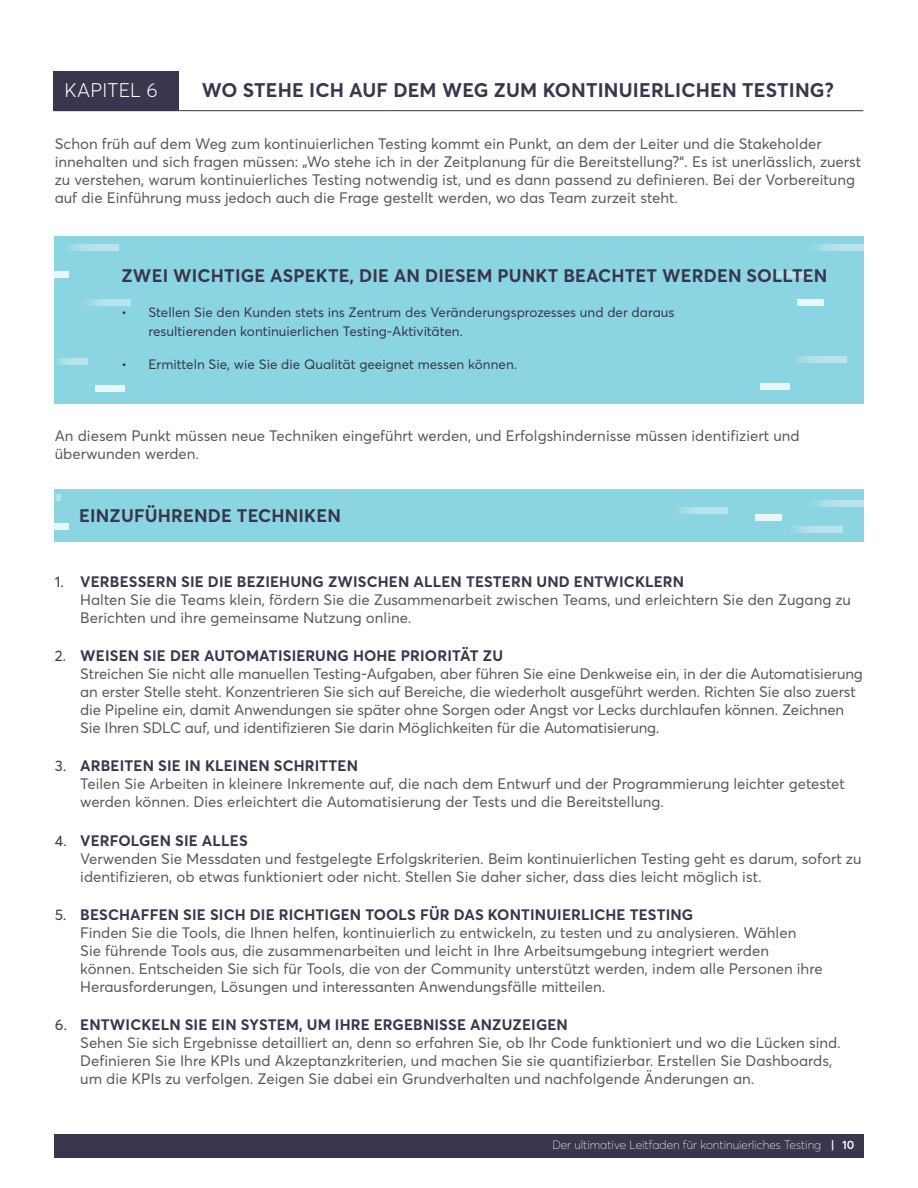
<style>
.page{position:relative;width:918px;height:1188px;background:#fff}
.page>*{position:absolute;margin:0;border:0;box-sizing:border-box;transform-origin:0 0}
.t1{font:700 19.5px "Averta";letter-spacing:.01em;color:#39364d}
.t2{font:300 19.5px "Averta";letter-spacing:.01em;color:#fff}
.t3{font:700 18px "Averta";letter-spacing:.01em;color:#39364d}
.t4{font:15px/18px "Averta";color:#59595c}
.t5{font:13.5px/19.5px "Averta";color:#39364d}
.t6{font:100 12px "Averta";color:#fff}
.s1{color:#39364d}
.s2{font-weight:700;color:#39364d}
.s3{font-weight:600}
</style>
<div class="page">
<div style="left:54px;top:236px;width:810px;height:168px;background:#8bd4e2"></div>
<div style="left:53px;top:71px;width:125px;height:40px;background:#39364d"></div>
<hr style="left:53px;top:110px;width:810px;height:1px;background:#39364d">
<div style="left:54px;top:489px;width:810px;height:53px;background:#8bd4e2"></div>
<svg style="left:815px;top:501px;width:49px;height:6px"></svg>
<svg style="left:793px;top:527px;width:49px;height:6px"></svg>
<div style="left:54px;top:523px;width:14px;height:6px;background:#eaf7f9"></div>
<div style="left:755px;top:515px;width:27px;height:6px;background:#eaf7f9"></div>
<svg style="left:678px;top:508px;width:49px;height:6px"></svg>
<svg style="left:815px;top:244px;width:49px;height:6px"></svg>
<svg style="left:70px;top:244px;width:48px;height:6px"></svg>
<svg style="left:762px;top:272px;width:49px;height:6px"></svg>
<div style="left:54px;top:272px;width:14px;height:6px;background:#eaf7f9"></div>
<svg style="left:797px;top:357px;width:49px;height:6px"></svg>
<svg style="left:57px;top:358px;width:30px;height:6px"></svg>
<div style="left:797px;top:299px;width:26px;height:6px;background:#eaf7f9"></div>
<svg style="left:88px;top:299px;width:43px;height:6px"></svg>
<div style="left:761px;top:384px;width:29px;height:6px;background:#eaf7f9"></div>
<div style="left:96px;top:385px;width:29px;height:6px;background:#eaf7f9"></div>
<svg style="left:55px;top:495px;width:6px;height:6px"></svg>
<div style="left:54px;top:1134px;width:810px;height:23px;background:#39364d"></div>
<h1 class="t2" style="left:65px;top:79px;width:95px">KAPITEL 6</h1>
<h1 class="t1" style="left:202px;top:78px;width:633px">WO STEHE ICH AUF DEM WEG ZUM KONTINUIERLICHEN TESTING?</h1>
<p class="t4" style="left:55px;top:134px;width:808px">Schon früh auf dem Weg zum kontinuierlichen Testing kommt ein Punkt, an dem der Leiter und die Stakeholder innehalten und sich fragen müssen: „Wo stehe ich in der Zeitplanung für die Bereitstellung?“. Es ist unerlässlich, zuerst zu verstehen, warum kontinuierliches Testing notwendig ist, und es dann passend zu definieren. Bei der Vorbereitung auf die Einführung muss jedoch auch die Frage gestellt werden, wo das Team zurzeit steht.</p>
<p class="t3" style="left:122px;top:264px;width:707px">ZWEI WICHTIGE ASPEKTE, DIE AN DIESEM PUNKT BEACHTET WERDEN SOLLTEN</p>
<p class="t5" style="left:148px;top:302px;width:527px;text-indent:-27px">• Stellen Sie den Kunden stets ins Zentrum des Veränderungsprozesses und der daraus resultierenden kontinuierlichen Testing-Aktivitäten.</p>
<p class="t5" style="left:121px;top:354px;width:397px">• Ermitteln Sie, wie Sie die Qualität geeignet messen können.</p>
<p class="t4" style="left:55px;top:426px;width:746px">An diesem Punkt müssen neue Techniken eingeführt werden, und Erfolgshindernisse müssen identifiziert und überwunden werden.</p>
<p class="t3" style="left:79px;top:504px;width:263px">EINZUFÜHRENDE TECHNIKEN</p>
<p class="t4" style="left:80px;top:572px;width:772px;text-indent:-26px"><span class="s1">1.</span> <span class="s2">VERBESSERN SIE DIE BEZIEHUNG ZWISCHEN ALLEN TESTERN UND ENTWICKLERN<br></span>Halten Sie die Teams klein, fördern Sie die Zusammenarbeit zwischen Teams, und erleichtern Sie den Zugang zu<br>Berichten und ihre gemeinsame Nutzung online.</p>
<p class="t4" style="left:80px;top:647px;width:784px;text-indent:-25px"><span class="s1">2.</span> <span class="s2">WEISEN SIE DER AUTOMATISIERUNG HOHE PRIORITÄT ZU<br></span>Streichen Sie nicht alle manuellen Testing-Aufgaben, aber führen Sie eine Denkweise ein, in der die Automatisierung an erster Stelle steht. Konzentrieren Sie sich auf Bereiche, die wiederholt ausgeführt werden. Richten Sie also zuerst die Pipeline ein, damit Anwendungen sie später ohne Sorgen oder Angst vor Lecks durchlaufen können. Zeichnen Sie Ihren SDLC auf, und identifizieren Sie darin Möglichkeiten für die Automatisierung.</p>
<p class="t4" style="left:80px;top:757px;width:766px;text-indent:-26px"><span class="s1">3.</span> <span class="s2">ARBEITEN SIE IN KLEINEN SCHRITTEN<br></span>Teilen Sie Arbeiten in kleinere Inkremente auf, die nach dem Entwurf und der Programmierung leichter getestet werden können. Dies erleichtert die Automatisierung der Tests und die Bereitstellung.</p>
<p class="t4" style="left:80px;top:831px;width:783px;text-indent:-26px"><span class="s1">4.</span> <span class="s2">VERFOLGEN SIE ALLES<br></span>Verwenden Sie Messdaten und festgelegte Erfolgskriterien. Beim kontinuierlichen Testing geht es darum, sofort zu identifizieren, ob etwas funktioniert oder nicht. Stellen Sie daher sicher, dass dies leicht möglich ist.</p>
<p class="t4" style="left:80px;top:905px;width:744px;text-indent:-25px"><span class="s1">5.</span> <span class="s2">BESCHAFFEN SIE SICH DIE RICHTIGEN TOOLS FÜR DAS KONTINUIERLICHE TESTING<br></span>Finden Sie die Tools, die Ihnen helfen, kontinuierlich zu entwickeln, zu testen und zu analysieren. Wählen<br>Sie führende Tools aus, die zusammenarbeiten und leicht in Ihre Arbeitsumgebung integriert werden können. Entscheiden Sie sich für Tools, die von der Community unterstützt werden, indem alle Personen ihre Herausforderungen, Lösungen und interessanten Anwendungsfälle mitteilen.</p>
<p class="t4" style="left:80px;top:1016px;width:762px;text-indent:-25px"><span class="s1">6.</span> <span class="s2">ENTWICKELN SIE EIN SYSTEM, UM IHRE ERGEBNISSE ANZUZEIGEN<br></span>Sehen Sie sich Ergebnisse detailliert an, denn so erfahren Sie, ob Ihr Code funktioniert und wo die Lücken sind.<br>Definieren Sie Ihre KPIs und Akzeptanzkriterien, und machen Sie sie quantifizierbar. Erstellen Sie Dashboards, um die KPIs zu verfolgen. Zeigen Sie dabei ein Grundverhalten und nachfolgende Änderungen an.</p>
<p class="t6" style="left:552px;top:1138px;width:304px">Der ultimative Leitfaden für kontinuierliches Testing <span class="s3">| 10</span></p>
</div>
